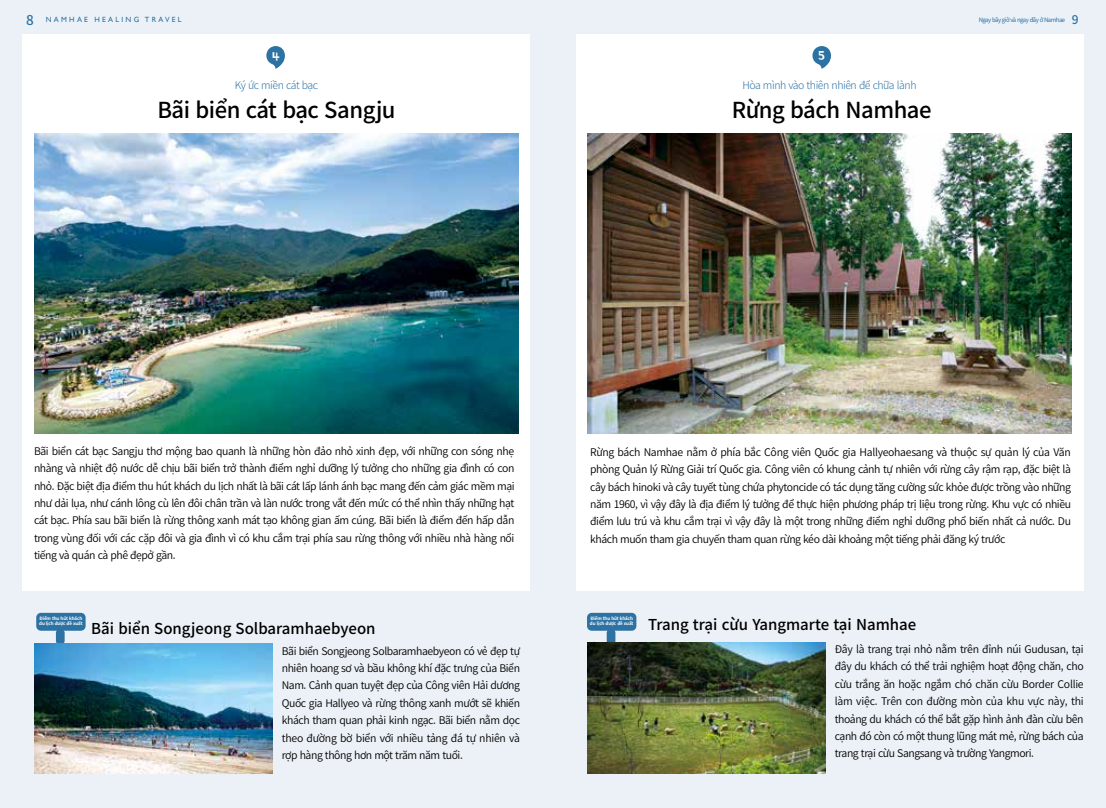
<style>
.page{position:relative;width:1106px;height:808px;background:#ecf1f7}
.page>*{position:absolute;margin:0;border:0;box-sizing:border-box;transform-origin:0 0}
.t1{font:500 22.05px "Noto Sans CJ Kkr";letter-spacing:-.02em;color:#000}
.t2{font:500 15px "Noto Sans CJ Kkr";color:#000}
.t3{font:11.7px "BMHANNA";color:#fff}
.t4{font:600 10.5px/17.4px "Noto Sans CJ Kkr";letter-spacing:-.04em;color:#000;text-align:justify}
.t5{font:300 10.5px "Noto Sans CJ Kkr";letter-spacing:-.04em;color:#2c72a3}
.t6{font:7.5px "Gill Sans";letter-spacing:.3em;color:#2c72a3}
.t7{font:6px "Noto Sans CJ Kkr";letter-spacing:-.08em;color:#2c72a3}
.t8{font:700 4.5px/4.8px "Noto Sans CJ Kkr";letter-spacing:-.02em;color:#fff}
.s1{font-family:"Noto Sans CJ Kkr";font-weight:500;font-size:13.5px}
.s2{font-weight:500;font-size:12px}
</style>
<div class="page">
<div style="left:23px;top:34px;width:507px;height:556px;background:#fff"></div>
<div style="left:576px;top:34px;width:507px;height:556px;background:#fff"></div>
<img style="left:34px;top:133px;width:485px;height:301px">
<svg style="left:266px;top:46px;width:19px;height:23px"></svg>
<img style="left:587px;top:133px;width:484px;height:301px">
<svg style="left:812px;top:46px;width:19px;height:23px"></svg>
<div style="left:587px;top:613px;width:49px;height:18px;background:#2c72a3;border-radius:5px"></div>
<div style="left:606px;top:629px;width:9px;height:16px;background:#2c72a3;border-radius:4px"></div>
<div style="left:36px;top:613px;width:50px;height:18px;background:#2c72a3;border-radius:5px"></div>
<div style="left:56px;top:629px;width:9px;height:16px;background:#2c72a3;border-radius:4px"></div>
<img style="left:34px;top:644px;width:238px;height:130px">
<img style="left:587px;top:643px;width:238px;height:131px">
<p class="t6" style="left:26px;top:16px;width:157px"><span class="s1">8</span> NAMHAE HEALING TRAVEL</p>
<p class="t7" style="left:978px;top:16px;width:102px">Ngay bây giờ và ngay đây ở Namhae <span class="s2">9</span></p>
<p class="t3" style="left:272px;top:51px;width:9px">4</p>
<p class="t3" style="left:818px;top:50px;width:9px">5</p>
<p class="t5" style="left:235px;top:80px;width:85px">Ký ức miền cát bạc</p>
<p class="t5" style="left:742px;top:80px;width:176px">Hòa mình vào thiên nhiên để chữa lành</p>
<h1 class="t1" style="left:157px;top:97px;width:240px">Bãi biển cát bạc Sangju</h1>
<h1 class="t1" style="left:731px;top:97px;width:201px">Rừng bách Namhae</h1>
<p class="t4" style="left:34px;top:442px;width:482px">Bãi biển cát bạc Sangju thơ mộng bao quanh là những hòn đảo nhỏ xinh đẹp, với những con sóng nhẹ nhàng và nhiệt độ nước dễ chịu bãi biển trở thành điểm nghỉ dưỡng lý tưởng cho những gia đình có con nhỏ. Đặc biệt địa điểm thu hút khách du lịch nhất là bãi cát lấp lánh ánh bạc mang đến cảm giác mềm mại như dải lụa, như cánh lông cù lên đôi chân trần và làn nước trong vắt đến mức có thể nhìn thấy những hạt cát bạc. Phía sau bãi biển là rừng thông xanh mát tạo không gian ấm cúng. Bãi biển là điểm đến hấp dẫn trong vùng đối với các cặp đôi và gia đình vì có khu cắm trại phía sau rừng thông với nhiều nhà hàng nổi tiếng và quán cà phê đẹpở gần.</p>
<p class="t8" style="left:39px;top:616px;width:45px">Điểm thu hút khách du lịch được đề xuất</p>
<h2 class="t2" style="left:91px;top:620px;width:286px">Bãi biển Songjeong Solbaramhaebyeon</h2>
<p class="t4" style="left:282px;top:642px;width:240px">Bãi biển Songjeong Solbaramhaebyeon có vẻ đẹp tự nhiên hoang sơ và bầu không khí đặc trưng của Biển Nam. Cảnh quan tuyệt đẹp của Công viên Hải dương Quốc gia Hallyeo và rừng thông xanh mướt sẽ khiến khách tham quan phải kinh ngạc. Bãi biển nằm dọc theo đường bờ biển với nhiều tảng đá tự nhiên và rợp hàng thông hơn một trăm năm tuổi.</p>
<p class="t4" style="left:590px;top:443px;width:482px">Rừng bách Namhae nằm ở phía bắc Công viên Quốc gia Hallyeohaesang và thuộc sự quản lý của Văn phòng Quản lý Rừng Giải trí Quốc gia. Công viên có khung cảnh tự nhiên với rừng cây rậm rạp, đặc biệt là cây bách hinoki và cây tuyết tùng chứa phytoncide có tác dụng tăng cường sức khỏe được trồng vào những năm 1960, vì vậy đây là địa điểm lý tưởng để thực hiện phương pháp trị liệu trong rừng. Khu vực có nhiều điểm lưu trú và khu cắm trại vì vậy đây là một trong những điểm nghỉ dưỡng phổ biến nhất cả nước. Du khách muốn tham gia chuyến tham quan rừng kéo dài khoảng một tiếng phải đăng ký trước</p>
<p class="t8" style="left:590px;top:616px;width:45px">Điểm thu hút khách du lịch được đề xuất</p>
<h2 class="t2" style="left:648px;top:616px;width:270px">Trang trại cừu Yangmarte tại Namhae</h2>
<p class="t4" style="left:834px;top:641px;width:250px">Đây là trang trại nhỏ nằm trên đỉnh núi Gudusan, tại đây du khách có thể trải nghiệm hoạt động chăn, cho cừu trắng ăn hoặc ngắm chó chăn cừu Border Collie làm việc. Trên con đường mòn của khu vực này, thi thoảng du khách có thể bắt gặp hình ảnh đàn cừu bên cạnh đó còn có một thung lũng mát mẻ, rừng bách của trang trại cừu Sangsang và trường Yangmori.</p>
</div>
